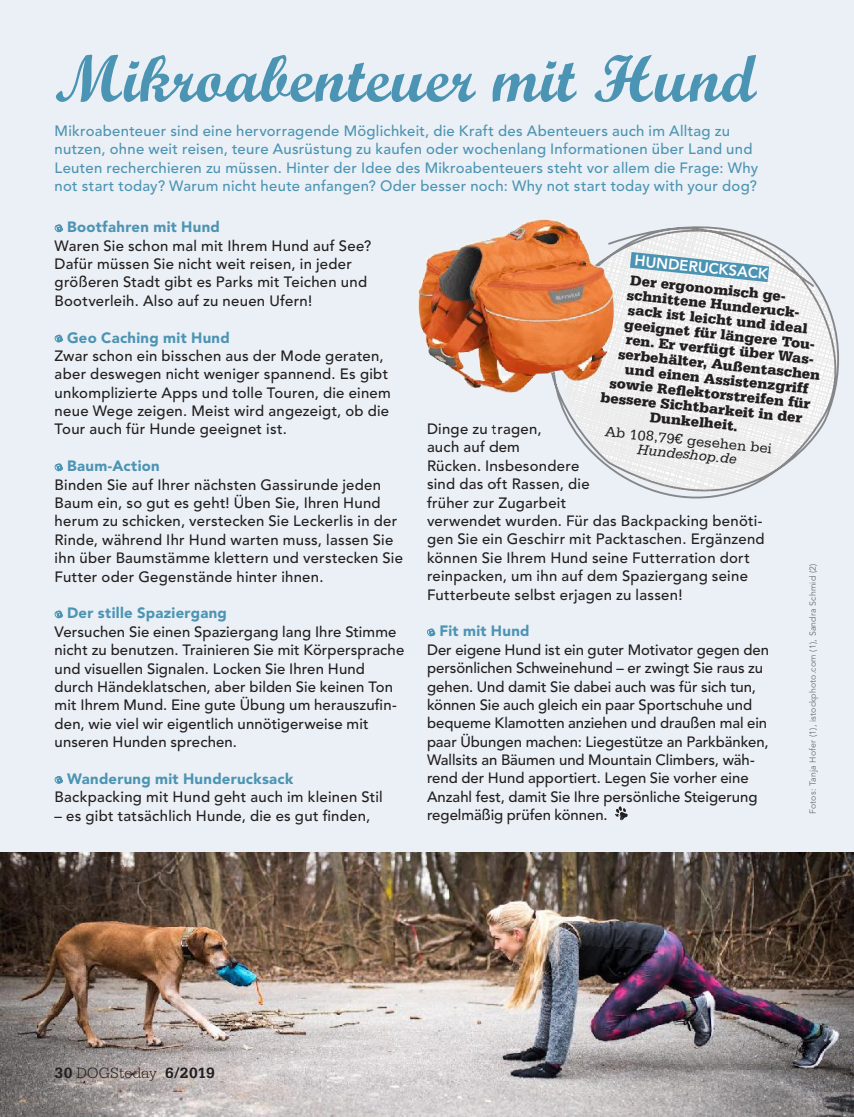
<style>
.page{position:relative;width:854px;height:1117px;background:#fff}
.page>*{position:absolute;margin:0;border:0;box-sizing:border-box;transform-origin:0 0}
._01_headline{font:700 66.5px "Script";letter-spacing:.005em;color:#4c94b3}
._00_fußzeile{font:300 15.75px "Serifa Std";letter-spacing:.01em;color:#231f20}
._06_kasten_text{font:500 14.88px/18.4px "Avenir LT Pro";letter-spacing:.01em;color:#231f20}
._06_kasten_text-2{font:500 14.88px/18.4px "Avenir LT Pro";letter-spacing:.02em;color:#4c94b3}
.t1{font:900 14.88px "Serifa Std";color:#231f20}
._06_kasten_text-3{font:900 14.88px "Avenir LT Pro";letter-spacing:.02em;color:#4c94b3}
.t2{font:14.88px/14px "Serifa Std";color:#231f20;text-align:center}
.t3{font:800 14.88px "Avenir LT Pro";color:#fff}
._09_fotocredit{font:8.75px "Avenir LT Pro";letter-spacing:.02em;color:#6c6d70}
.s1{font-style:italic}
.s2{font-weight:700}
</style>
<div class="page">
<div style="left:0;top:0;width:853px;height:1116px;background:#eaf0f5"></div>
<svg style="left:427px;top:628px;width:9px;height:9px"></svg>
<svg style="left:615px;top:806px;width:13px;height:14px"></svg>
<svg style="left:54px;top:224px;width:9px;height:9px"></svg>
<svg style="left:54px;top:334px;width:9px;height:9px"></svg>
<svg style="left:54px;top:463px;width:9px;height:9px"></svg>
<svg style="left:54px;top:610px;width:9px;height:9px"></svg>
<svg style="left:54px;top:776px;width:9px;height:8px"></svg>
<img style="left:0;top:852px;width:853px;height:264px">
<svg style="left:562px;top:226px;width:277px;height:273px"></svg>
<svg style="left:619px;top:242px;width:166px;height:49px"></svg>
<img style="left:417px;top:219px;width:202px;height:190px">
<hr style="left:853px;top:0;width:1px;height:1116px;background:#d1d2d4">
<p class="_01_headline" style="left:55px;top:38px;width:702px">Mikroabenteuer mit Hund</p>
<p class="_06_kasten_text-2" style="left:55px;top:122px;width:704px">Mikroabenteuer sind eine hervorragende Möglichkeit, die Kraft des Abenteuers auch im Alltag zu nutzen, ohne weit reisen, teure Ausrüstung zu kaufen oder wochenlang Informationen über Land und Leuten recherchieren zu müssen. Hinter der Idee des Mikroabenteuers steht vor allem die Frage: Why not start today? Warum nicht heute anfangen? Oder besser noch: Why not start today with your dog?</p>
<p class="_06_kasten_text-3" style="left:67px;top:218px;width:154px">Bootfahren mit Hund</p>
<p class="_06_kasten_text" style="left:55px;top:236px;width:318px">Waren Sie schon mal mit Ihrem Hund auf See?<br>Dafür müssen Sie nicht weit reisen, in jeder größeren Stadt gibt es Parks mit Teichen und Bootverleih. Also auf zu neuen Ufern!</p>
<p class="_06_kasten_text-3" style="left:67px;top:328px;width:164px">Geo Caching mit Hund</p>
<p class="_06_kasten_text" style="left:55px;top:347px;width:337px">Zwar schon ein bisschen aus der Mode geraten, aber deswegen nicht weniger spannend. Es gibt unkomplizierte Apps und tolle Touren, die einem neue Wege zeigen. Meist wird angezeigt, ob die Tour auch für Hunde geeignet ist.</p>
<p class="_06_kasten_text-3" style="left:67px;top:457px;width:94px">Baum-Action</p>
<p class="_06_kasten_text" style="left:55px;top:475px;width:350px">Binden Sie auf Ihrer nächsten Gassirunde jeden Baum ein, so gut es geht! Üben Sie, Ihren Hund herum zu schicken, verstecken Sie Leckerlis in der Rinde, während Ihr Hund warten muss, lassen Sie ihn über Baumstämme klettern und verstecken Sie Futter oder Gegenstände hinter ihnen.</p>
<p class="_06_kasten_text-3" style="left:67px;top:604px;width:161px">Der stille Spaziergang</p>
<p class="_06_kasten_text" style="left:55px;top:622px;width:351px">Versuchen Sie einen Spaziergang lang Ihre Stimme nicht zu benutzen. Trainieren Sie mit Körpersprache und visuellen Signalen. Locken Sie Ihren Hund durch Händeklatschen, aber bilden Sie keinen Ton mit Ihrem Mund. Eine gute Übung um herauszufin&shy;den, wie viel wir eigentlich unnötigerweise mit unseren Hunden sprechen.</p>
<p class="_06_kasten_text-3" style="left:67px;top:769px;width:227px">Wanderung mit Hunderucksack</p>
<p class="_06_kasten_text" style="left:55px;top:788px;width:329px">Backpacking mit Hund geht auch im kleinen Stil</p>
<p class="_06_kasten_text" style="left:55px;top:806px;width:317px">– es gibt tatsächlich Hunde, die es gut finden,</p>
<p class="t3" style="left:635px;top:251px;width:136px;rotate:6deg">HUNDERUCKSACK</p>
<p class="t1" style="left:631px;top:271px;width:158px;rotate:6deg">Der ergonomisch ge-</p>
<p class="t1" style="left:627px;top:286px;width:175px;rotate:6deg">schnittene Hunderuck-</p>
<p class="t1" style="left:629px;top:301px;width:182px;rotate:6deg">sack ist leicht und ideal</p>
<p class="t1" style="left:625px;top:315px;width:195px;rotate:6deg">geeignet für längere Tou-</p>
<p class="t1" style="left:626px;top:331px;width:193px;rotate:6deg">ren. Er verfügt über Was-</p>
<p class="t1" style="left:619px;top:345px;width:204px;rotate:6deg">serbehälter, Außentaschen</p>
<p class="t1" style="left:625px;top:360px;width:186px;rotate:6deg">und einen Assistenzgriff</p>
<p class="t1" style="left:610px;top:374px;width:203px;rotate:6deg">sowie Refl ektorstreifen für</p>
<p class="t1" style="left:601px;top:388px;width:204px;rotate:6deg">bessere Sichtbarkeit in der</p>
<p class="t1" style="left:650px;top:408px;width:90px;rotate:6deg">Dunkelheit.</p>
<p class="_06_kasten_text" style="left:427px;top:420px;width:339px">Dinge zu tragen,<br>auch auf dem<br>Rücken. Insbesondere<br>sind das oft Rassen, die<br>früher zur Zugarbeit<br>verwendet wurden. Für das Backpacking benöti&shy;gen Sie ein Geschirr mit Packtaschen. Ergänzend können Sie Ihrem Hund seine Futterration dort reinpacken, um ihn auf dem Spaziergang seine<br>Futterbeute selbst erjagen zu lassen!</p>
<p class="_06_kasten_text-3" style="left:439px;top:622px;width:91px">Fit mit Hund</p>
<p class="_06_kasten_text" style="left:427px;top:640px;width:343px">Der eigene Hund ist ein guter Motivator gegen den persönlichen Schweinehund – er zwingt Sie raus zu gehen. Und damit Sie dabei auch was für sich tun, können Sie auch gleich ein paar Sportschuhe und bequeme Klamotten anziehen und draußen mal ein paar Übungen machen: Liegestütze an Parkbänken, Wallsits an Bäumen und Mountain Climbers, wäh&shy;rend der Hund apportiert. Legen Sie vorher eine Anzahl fest, damit Sie Ihre persönliche Steigerung regelmäßig prüfen können.</p>
<p class="t2" style="left:605px;top:424px;width:169px;rotate:6deg">Ab 108,79€ gesehen bei<br><span class="s1">Hundeshop.de</span></p>
<p class="_09_fotocredit" style="left:807px;top:814px;width:252px;rotate:-90deg">Fotos: Tanja Hofer (1), istockphoto.com (1), Sandra Schmid (2)</p>
<p class="_00_fußzeile" style="left:55px;top:1064px;width:162px"><span class="s2">30</span> DOGStoday <span class="s2">6/2019</span></p>
</div>
